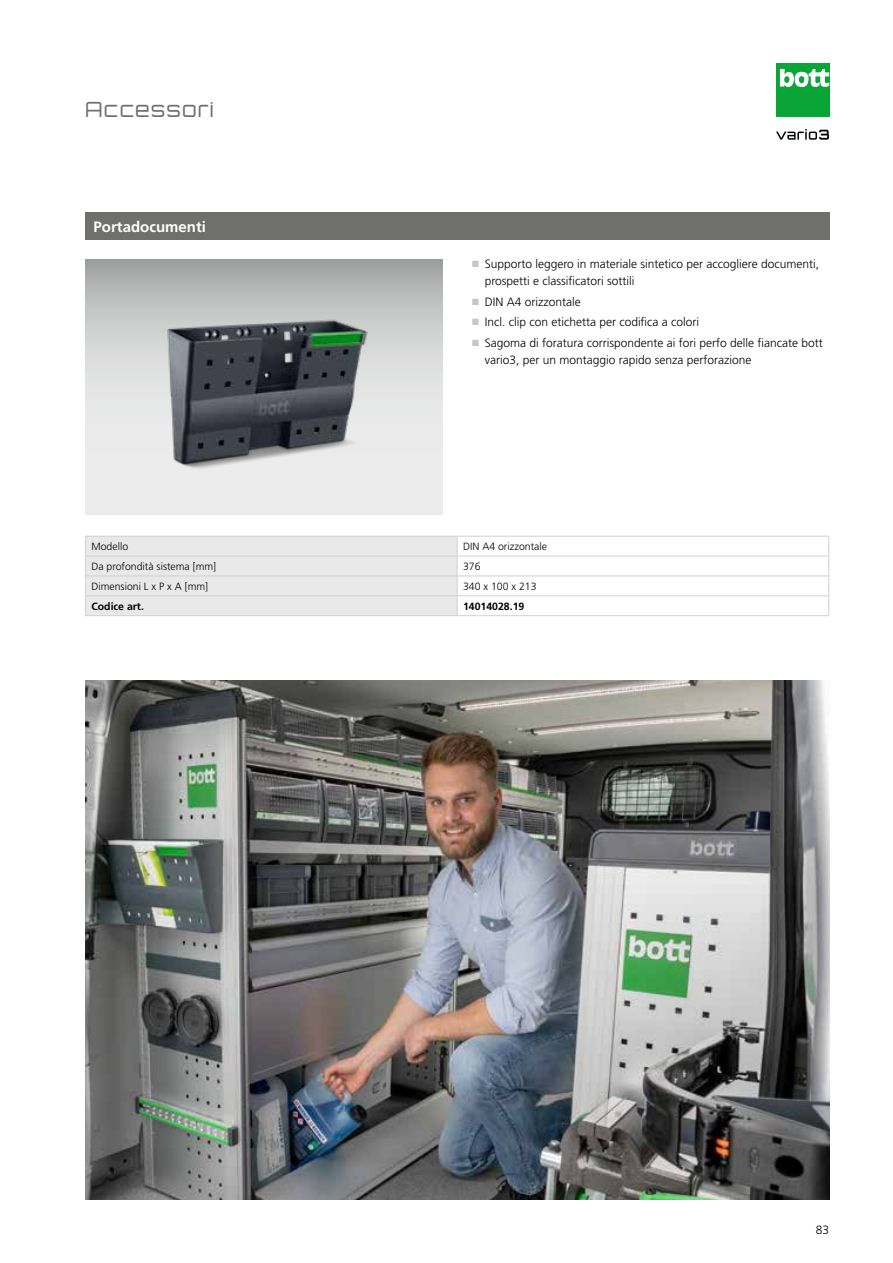
<style>
.page{position:relative;width:893px;height:1263px;background:#fff}
.page>*{position:absolute;margin:0;border:0;box-sizing:border-box;transform-origin:0 0}
.t1{font:300 21px "Orbitron CE";letter-spacing:.06em;color:#6f6f6e}
.t2{font:700 15px "Frutiger LT Pro";color:#fff}
.t3{font:300 12px/16.5px "Frutiger LT Pro";color:#000}
.t4{font:300 10.5px "Frutiger LT Pro";color:#000}
.t5{font:700 10.5px "Frutiger LT Pro";color:#000}
.s1{color:#c5c6c6}
</style>
<div class="page">
<div style="left:776px;top:64px;width:53px;height:53px;background:#0aa537"></div>
<svg style="left:780px;top:69px;width:49px;height:18px"></svg>
<svg style="left:776px;top:129px;width:53px;height:11px"></svg>
<img style="left:85px;top:680px;width:744px;height:519px">
<img style="left:85px;top:259px;width:357px;height:255px">
<div style="left:85px;top:213px;width:744px;height:27px;background:#6f6f6e"></div>
<hr style="left:457px;top:536px;width:372px;height:1px;background:#cfd0d0">
<hr style="left:457px;top:556px;width:372px;height:1px;background:#cfd0d0">
<hr style="left:457px;top:575px;width:372px;height:1px;background:#cfd0d0">
<hr style="left:457px;top:595px;width:372px;height:1px;background:#cfd0d0">
<svg style="left:85px;top:536px;width:373px;height:80px;background:#e7e7e7"></svg>
<svg style="left:828px;top:537px;width:1px;height:78px"></svg>
<hr style="left:457px;top:615px;width:372px;height:1px;background:#cfd0d0">
<h1 class="t1" style="left:85px;top:97px;width:131px">Accessori</h1>
<p class="t2" style="left:94px;top:218px;width:114px">Portadocumenti</p>
<p class="t3" style="left:485px;top:256px;width:336px;text-indent:-13px"><span class="s1">■</span> Supporto leggero in materiale sintetico per accogliere documenti, prospetti e classificatori sottili</p>
<p class="t3" style="left:472px;top:293px;width:110px"><span class="s1">■</span> DIN A4 orizzontale</p>
<p class="t3" style="left:472px;top:314px;width:229px"><span class="s1">■</span> Incl. clip con etichetta per codifica a colori</p>
<p class="t3" style="left:485px;top:335px;width:340px;text-indent:-13px"><span class="s1">■</span> Sagoma di foratura corrispondente ai fori perfo delle fiancate bott vario3, per un montaggio rapido senza perforazione</p>
<p class="t4" style="left:91px;top:540px;width:38px">Modello</p>
<p class="t4" style="left:463px;top:540px;width:86px">DIN A4 orizzontale</p>
<p class="t4" style="left:91px;top:560px;width:126px">Da profondità sistema [mm]</p>
<p class="t4" style="left:463px;top:560px;width:19px">376</p>
<p class="t4" style="left:91px;top:580px;width:118px">Dimensioni L x P x A [mm]</p>
<p class="t4" style="left:463px;top:580px;width:75px">340 x 100 x 213</p>
<p class="t5" style="left:91px;top:600px;width:54px">Codice art.</p>
<p class="t5" style="left:463px;top:600px;width:63px">14014028.19</p>
<p class="t3" style="left:816px;top:1221px;width:15px">83</p>
</div>
